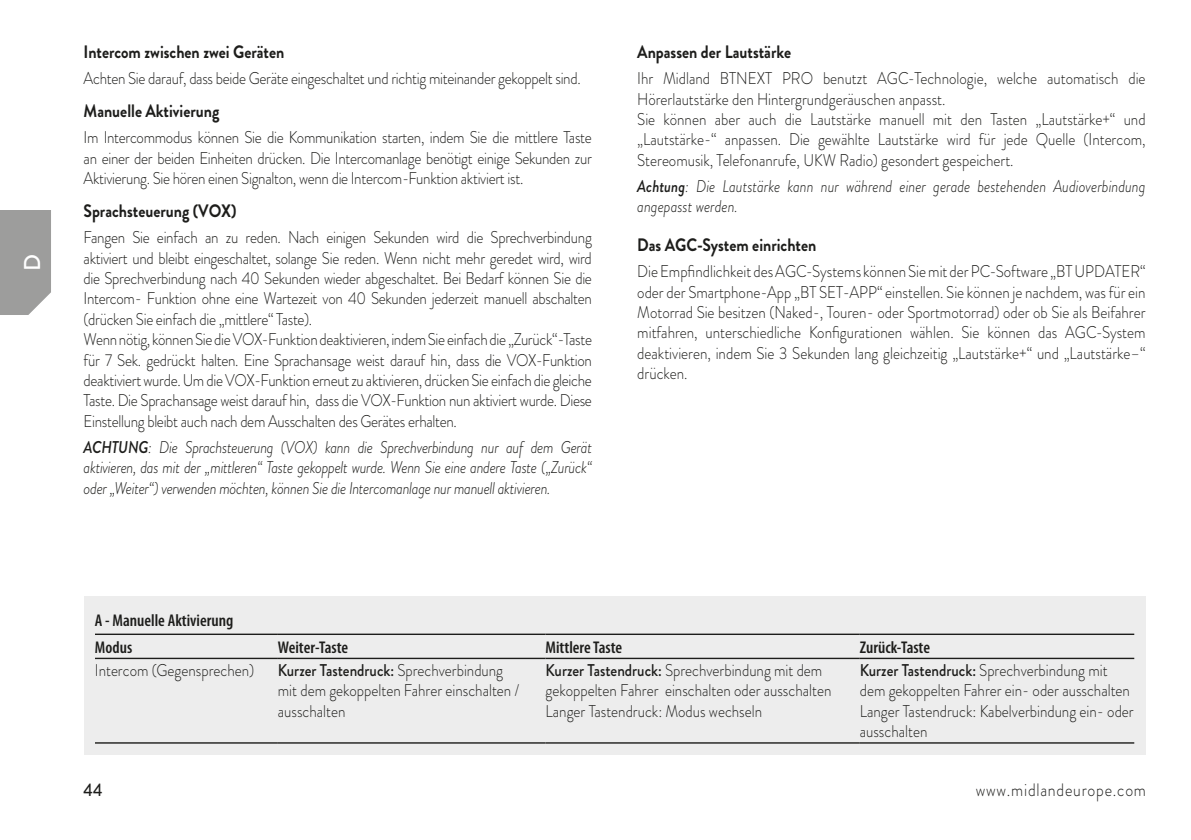
<style>
.page{position:relative;width:1191px;height:840px;background:#fff}
.page>*{position:absolute;margin:0;border:0;box-sizing:border-box;transform-origin:0 0}
.t1{font:500 22.8px "Brandon Grotesque";color:#fff}
.t2{font:700 18px "Brandon Grotesque";color:#1d1d1b;scale:.88 1}
.t3{font:300 18px "Brandon Grotesque";letter-spacing:.05em;color:#1d1d1b;scale:.88 1}
.t4{font:500 18px "Brandon Grotesque";color:#1d1d1b;scale:.88 1}
.t5{font:300 17px/20.4px "Brandon Grotesque";letter-spacing:-.02em;color:#1d1d1b;text-align:justify;scale:.88 1}
.t6{font:300 17px/20.4px "Brandon Grotesque";color:#1d1d1b;scale:.88 1}
.t7{font:italic 300 17px/20.4px "Brandon Grotesque";color:#1d1d1b;text-align:justify;scale:.88 1}
.t8{font:600 condensed 17px/27.2px "Myriad Pro";color:#1d1d1b}
.s1{font-weight:500}
</style>
<div class="page">
<div style="left:0;top:210px;width:51px;height:105px;background:#9d9d9c"></div>
<div style="left:84px;top:595px;width:1061px;height:159px;background:#ededed"></div>
<hr style="left:95px;top:633px;width:183px;height:1px;background:#1d1d1b">
<hr style="left:278px;top:633px;width:267px;height:1px;background:#1d1d1b">
<hr style="left:545px;top:633px;width:314px;height:1px;background:#1d1d1b">
<hr style="left:859px;top:633px;width:275px;height:1px;background:#1d1d1b">
<hr style="left:95px;top:657px;width:183px;height:1px;background:#1d1d1b">
<hr style="left:278px;top:657px;width:267px;height:1px;background:#1d1d1b">
<hr style="left:545px;top:657px;width:314px;height:1px;background:#1d1d1b">
<hr style="left:859px;top:657px;width:275px;height:1px;background:#1d1d1b">
<hr style="left:95px;top:741px;width:183px;height:2px;background:#1d1d1b">
<hr style="left:278px;top:741px;width:267px;height:2px;background:#1d1d1b">
<hr style="left:545px;top:741px;width:314px;height:2px;background:#1d1d1b">
<hr style="left:859px;top:741px;width:275px;height:2px;background:#1d1d1b">
<h1 class="t1" style="left:24px;top:271px;width:18px;rotate:-90deg">D</h1>
<p class="t2" style="left:84px;top:45px;width:230px">Intercom zwischen zwei Geräten</p>
<p class="t5" style="left:84px;top:69px;width:566px">Achten Sie darauf, dass beide Geräte eingeschaltet und richtig miteinander gekoppelt sind.</p>
<p class="t2" style="left:84px;top:104px;width:156px">Manuelle Aktivierung</p>
<p class="t5" style="left:84px;top:128px;width:579px">Im Intercommodus können Sie die Kommunikation starten, indem Sie die mittlere Taste an einer der beiden Einheiten drücken. Die Intercomanlage benötigt einige Sekunden zur Aktivierung. Sie hören einen Signalton, wenn die Intercom-Funktion aktiviert ist.</p>
<p class="t2" style="left:84px;top:204px;width:175px">Sprachsteuerung (VOX)</p>
<p class="t5" style="left:84px;top:228px;width:579px;text-align:left">Fangen Sie einfach an zu reden. Nach einigen Sekunden wird die Sprechverbindung aktiviert und bleibt eingeschaltet, solange Sie reden. Wenn nicht mehr geredet wird, wird die Sprechverbindung nach 40 Sekunden wieder abgeschaltet. Bei Bedarf können Sie die Intercom- Funktion ohne eine Wartezeit von 40 Sekunden jederzeit manuell abschalten (drücken Sie einfach die „mittlere“ Taste).<br>Wenn nötig, können Sie die VOX-Funktion deaktivieren, indem Sie einfach die „Zurück“-Taste für 7 Sek. gedrückt halten. Eine Sprachansage weist darauf hin, dass die VOX-Funktion deaktiviert wurde. Um die VOX-Funktion erneut zu aktivieren, drücken Sie einfach die gleiche Taste. Die Sprachansage weist darauf hin, dass die VOX-Funktion nun aktiviert wurde. Diese Einstellung bleibt auch nach dem Ausschalten des Gerätes erhalten.</p>
<p class="t7" style="left:84px;top:439px;width:579px"><span class="s1">ACHTUNG</span>: Die Sprachsteuerung (VOX) kann die Sprechverbindung nur auf dem Gerät aktivieren, das mit der „mittleren“ Taste gekoppelt wurde. Wenn Sie eine andere Taste („Zurück“ oder „Weiter“) verwenden möchten, können Sie die Intercomanlage nur manuell aktivieren.</p>
<p class="t2" style="left:637px;top:45px;width:176px">Anpassen der Lautstärke</p>
<p class="t6" style="left:637px;top:69px;width:579px">Ihr Midland BTNEXT PRO benutzt AGC-Technologie, welche automatisch die Hörerlautstärke den Hintergrundgeräuschen anpasst.<br>Sie können aber auch die Lautstärke manuell mit den Tasten „Lautstärke+“ und „Lautstärke-“ anpassen. Die gewählte Lautstärke wird für jede Quelle (Intercom, Stereomusik, Telefonanrufe, UKW Radio) gesondert gespeichert.</p>
<p class="t7" style="left:637px;top:178px;width:579px"><span class="s1">Achtung</span>: Die Lautstärke kann nur während einer gerade bestehenden Audioverbindung angepasst werden.</p>
<p class="t2" style="left:637px;top:238px;width:205px">Das AGC-System einrichten</p>
<p class="t5" style="left:637px;top:262px;width:579px">Die Empfindlichkeit des AGC-Systems können Sie mit der PC-Software „BT UPDATER“ oder der Smartphone-App „BT SET-APP“ einstellen. Sie können je nachdem, was für ein Motorrad Sie besitzen (Naked-, Touren- oder Sportmotorrad) oder ob Sie als Beifahrer mitfahren, unterschiedliche Konfigurationen wählen. Sie können das AGC-System deaktivieren, indem Sie 3 Sekunden lang gleichzeitig „Lautstärke+“ und „Lautstärke–“ drücken.</p>
<p class="t8" style="left:95px;top:607px;width:140px">A - Manuelle Aktivierung<br>Modus</p>
<p class="t8" style="left:278px;top:634px;width:72px">Weiter-Taste</p>
<p class="t8" style="left:545px;top:634px;width:78px">Mittlere Taste</p>
<p class="t8" style="left:859px;top:634px;width:72px">Zurück-Taste</p>
<p class="t6" style="left:95px;top:660px;width:182px">Intercom (Gegensprechen)</p>
<p class="t6" style="left:278px;top:660px;width:276px"><span class="s1">Kurzer Tastendruck:</span> Sprechverbindung mit dem gekoppelten Fahrer einschalten / ausschalten</p>
<p class="t6" style="left:545px;top:660px;width:326px"><span class="s1">Kurzer Tastendruck:</span> Sprechverbindung mit dem gekoppelten Fahrer einschalten oder ausschalten<br>Langer Tastendruck: Modus wechseln</p>
<p class="t6" style="left:859px;top:660px;width:313px"><span class="s1">Kurzer Tastendruck:</span> Sprechverbindung mit dem gekoppelten Fahrer ein- oder ausschalten Langer Tastendruck: Kabelverbindung ein- oder ausschalten</p>
<p class="t4" style="left:84px;top:782px;width:23px">44</p>
<p class="t3" style="left:975px;top:779px;width:195px">www.midlandeurope.com</p>
</div>
